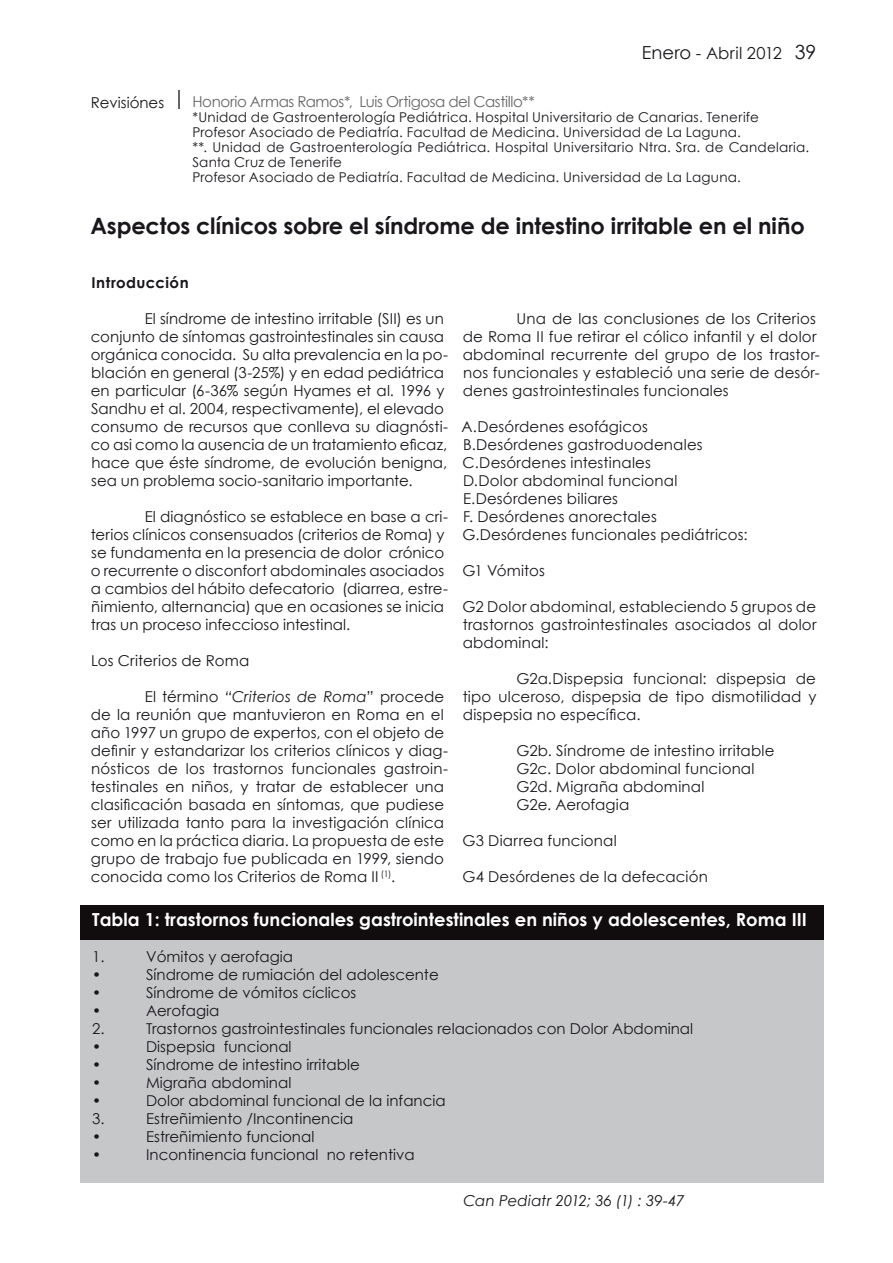
<style>
.page{position:relative;width:893px;height:1263px;background:#fff}
.page>*{position:absolute;margin:0;border:0;box-sizing:border-box;transform-origin:0 0}
.t1{font:700 22.5px "Century Gothic";letter-spacing:-.005em;color:#1a171c}
.t2{font:700 18px "Century Gothic";color:#fff}
.t3{font:16.5px "Century Gothic";letter-spacing:.02em;color:#1a171c}
.t4{font:15px/18px "Century Gothic";letter-spacing:.005em;color:#1a171c}
.t5{font:15px "Century Gothic";letter-spacing:-.025em;color:#646567}
.t6{font:italic 15px "Century Gothic";letter-spacing:.005em;color:#1a171c}
.t7{font:700 15px "Century Gothic";letter-spacing:.03em;color:#1a171c}
.t8{font:13.5px/15px "Century Gothic";letter-spacing:.015em;color:#1a171c}
.s1{font-size:18px}
.s2{font-size:19.5px}
.s3{font-style:italic}
</style>
<div class="page">
<div style="left:80px;top:905px;width:744px;height:37px;background:#110c0d"></div>
<div style="left:80px;top:940px;width:744px;height:243px;background:#c6c7c9"></div>
<svg style="left:179px;top:91px;width:1px;height:18px"></svg>
<p class="t4" style="left:91px;top:93px;width:75px">Revisiónes</p>
<p class="t3" style="left:642px;top:43px;width:176px"><span class="s1">Enero</span> - Abril 2012 <span class="s2">39</span></p>
<p class="t5" style="left:192px;top:93px;width:344px">Honorio Armas Ramos*, Luis Ortigosa del Castillo**</p>
<p class="t8" style="left:192px;top:110px;width:618px">*Unidad de Gastroenterología Pediátrica. Hospital Universitario de Canarias. Tenerife Profesor Asociado de Pediatría. Facultad de Medicina. Universidad de La Laguna.<br>**. Unidad de Gastroenterología Pediátrica. Hospital Universitario Ntra. Sra. de Candelaria.<br>Santa Cruz de Tenerife<br>Profesor Asociado de Pediatría. Facultad de Medicina. Universidad de La Laguna.</p>
<h1 class="t1" style="left:90px;top:212px;width:716px">Aspectos clínicos sobre el síndrome de intestino irritable en el niño</h1>
<p class="t7" style="left:91px;top:273px;width:99px">Introducción</p>
<p class="t4" style="left:91px;top:309px;width:359px;text-indent:54px">El síndrome de intestino irritable (SII) es un conjunto de síntomas gastrointestinales sin causa orgánica conocida. Su alta prevalencia en la po&shy;blación en general (3-25%) y en edad pediátrica en particular (6-36% según Hyames et al. 1996 y Sandhu et al. 2004, respectivamente), el elevado consumo de recursos que conlleva su diagnósti&shy;co asi como la ausencia de un tratamiento eficaz, hace que éste síndrome, de evolución benigna, sea un problema socio-sanitario importante.</p>
<p class="t4" style="left:91px;top:507px;width:359px;text-indent:54px">El diagnóstico se establece en base a cri&shy;terios clínicos consensuados (criterios de Roma) y se fundamenta en la presencia de dolor crónico o recurrente o disconfort abdominales asociados a cambios del hábito defecatorio (diarrea, estre&shy;ñimiento, alternancia) que en ocasiones se inicia tras un proceso infeccioso intestinal.</p>
<p class="t4" style="left:91px;top:651px;width:160px">Los Criterios de Roma</p>
<p class="t4" style="left:91px;top:687px;width:359px;text-indent:54px">El término <span class="s3">“Criterios de Roma”</span> procede de la reunión que mantuvieron en Roma en el año 1997 un grupo de expertos, con el objeto de definir y estandarizar los criterios clínicos y diag&shy;nósticos de los trastornos funcionales gastroin&shy;testinales en niños, y tratar de establecer una clasificación basada en síntomas, que pudiese ser utilizada tanto para la investigación clínica como en la práctica diaria. La propuesta de este grupo de trabajo fue publicada en 1999, siendo conocida como los Criterios de Roma II <sup>(1)</sup>.</p>
<p class="t4" style="left:463px;top:309px;width:359px;text-indent:54px">Una de las conclusiones de los Criterios de Roma II fue retirar el cólico infantil y el dolor abdominal recurrente del grupo de los trastor&shy;nos funcionales y estableció una serie de desór&shy;denes gastrointestinales funcionales</p>
<p class="t4" style="left:461px;top:417px;width:288px">A.Desórdenes esofágicos<br>B.Desórdenes gastroduodenales<br>C.Desórdenes intestinales<br>D.Dolor abdominal funcional<br>E.Desórdenes biliares<br>F. Desórdenes anorectales<br>G.Desórdenes funcionales pediátricos:</p>
<p class="t4" style="left:462px;top:561px;width:84px">G1 Vómitos</p>
<p class="t4" style="left:462px;top:597px;width:356px;text-align:justify">G2 Dolor abdominal, estableciendo 5 grupos de trastornos gastrointestinales asociados al dolor abdominal:</p>
<p class="t4" style="left:463px;top:669px;width:355px;text-align:justify;text-indent:54px">G2a.Dispepsia funcional: dispepsia de tipo ulceroso, dispepsia de tipo dismotilidad y dispepsia no específica.</p>
<p class="t4" style="left:517px;top:741px;width:259px">G2b. Síndrome de intestino irritable<br>G2c. Dolor abdominal funcional<br>G2d. Migraña abdominal<br>G2e. Aerofagia</p>
<p class="t4" style="left:462px;top:831px;width:156px">G3 Diarrea funcional</p>
<p class="t4" style="left:462px;top:867px;width:247px">G4 Desórdenes de la defecación</p>
<p class="t2" style="left:92px;top:908px;width:716px">Tabla 1: trastornos funcionales gastrointestinales en niños y adolescentes, Roma III</p>
<p class="t4" style="left:92px;top:948px;width:14px">1.</p>
<p class="t4" style="left:146px;top:948px;width:149px">Vómitos y aerofagia</p>
<p class="t4" style="left:92px;top:966px;width:11px">•</p>
<p class="t4" style="left:146px;top:966px;width:294px">Síndrome de rumiación del adolescente</p>
<p class="t4" style="left:92px;top:984px;width:11px">•</p>
<p class="t4" style="left:146px;top:984px;width:212px">Síndrome de vómitos cíclicos</p>
<p class="t4" style="left:92px;top:1002px;width:11px">•</p>
<p class="t4" style="left:146px;top:1002px;width:75px">Aerofagia</p>
<p class="t4" style="left:92px;top:1020px;width:14px">2.</p>
<p class="t4" style="left:146px;top:1020px;width:549px">Trastornos gastrointestinales funcionales relacionados con Dolor Abdominal</p>
<p class="t4" style="left:92px;top:1038px;width:11px">•</p>
<p class="t4" style="left:146px;top:1038px;width:147px">Dispepsia funcional</p>
<p class="t4" style="left:92px;top:1056px;width:11px">•</p>
<p class="t4" style="left:146px;top:1056px;width:215px">Síndrome de intestino irritable</p>
<p class="t4" style="left:92px;top:1074px;width:11px">•</p>
<p class="t4" style="left:146px;top:1074px;width:147px">Migraña abdominal</p>
<p class="t4" style="left:92px;top:1092px;width:11px">•</p>
<p class="t4" style="left:146px;top:1092px;width:301px">Dolor abdominal funcional de la infancia</p>
<p class="t4" style="left:92px;top:1110px;width:14px">3.</p>
<p class="t4" style="left:146px;top:1110px;width:209px">Estreñimiento /Incontinencia</p>
<p class="t4" style="left:92px;top:1128px;width:11px">•</p>
<p class="t4" style="left:146px;top:1128px;width:170px">Estreñimiento funcional</p>
<p class="t4" style="left:92px;top:1146px;width:11px">•</p>
<p class="t4" style="left:146px;top:1146px;width:270px">Incontinencia funcional no retentiva</p>
<p class="t6" style="left:463px;top:1191px;width:223px">Can Pediatr 2012; 36 (1) : 39-47</p>
</div>
